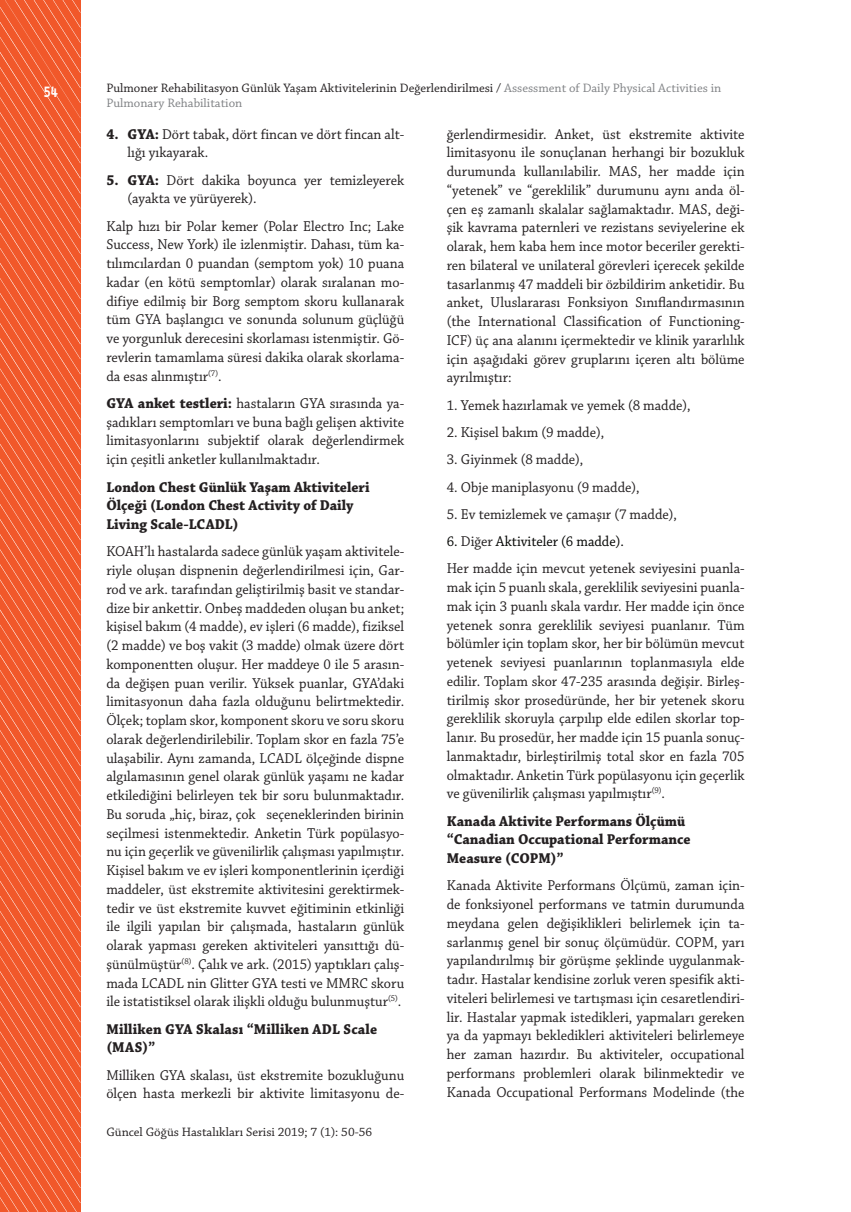
<style>
.page{position:relative;width:851px;height:1212px;background:#fff}
.page>*{position:absolute;margin:0;border:0;box-sizing:border-box;transform-origin:0 0}
.t1{font:15px/18.8px "Chaparral Pro";color:#231f20;text-align:justify;scale:.95 1}
.t2{font:700 15px/18.8px "Chaparral Pro";color:#231f20;scale:.95 1}
.t3{font:700 15px "Alwyn OT";color:#fff;scale:.85 1}
.t4{font:12.9px/15.5px "Chaparral Pro";color:#231f20}
.s1{color:#808285}
.s2{font-weight:700}
.s3{color:#040503}
</style>
<div class="page">
<svg style="left:0;top:0;width:80px;height:1212px"></svg>
<p class="t3" style="left:43px;top:82px;width:19px">54</p>
<p class="t4" style="left:106px;top:81px;width:616px">Pulmoner Rehabilitasyon Günlük Yaşam Aktivitelerinin Değerlendirilmesi / <span class="s1">Assessment of Daily Physical Activities in<br>Pulmonary Rehabilitation</span></p>
<p class="t1" style="left:128px;top:125px;width:292px;text-indent:-21px"><span class="s2">4. GYA:</span> Dört tabak, dört fincan ve dört fincan alt&shy;lığı yıkayarak.</p>
<p class="t1" style="left:128px;top:171px;width:292px;text-indent:-21px"><span class="s2">5. GYA:</span> Dört dakika boyunca yer temizleyerek (ayakta ve yürüyerek).</p>
<p class="t1" style="left:106px;top:217px;width:315px">Kalp hızı bir Polar kemer (Polar Electro Inc; Lake Success, New York) ile izlenmiştir. Dahası, tüm ka&shy;tılımcılardan 0 puandan (semptom yok) 10 puana kadar (en kötü semptomlar) olarak sıralanan mo&shy;difiye edilmiş bir Borg semptom skoru kullanarak tüm GYA başlangıcı ve sonunda solunum güçlüğü ve yorgunluk derecesini skorlaması istenmiştir. Gö&shy;revlerin tamamlama süresi dakika olarak skorlama&shy;da esas alınmıştır<sup>(7)</sup>.</p>
<p class="t1" style="left:106px;top:394px;width:315px"><span class="s2">GYA anket testleri:</span> hastaların GYA sırasında ya&shy;şadıkları semptomları ve buna bağlı gelişen aktivite limitasyonlarını subjektif olarak değerlendirmek için çeşitli anketler kullanılmaktadır.</p>
<p class="t2" style="left:106px;top:478px;width:278px">London Chest Günlük Yaşam Aktiviteleri<br>Ölçeği (London Chest Activity of Daily<br>Living Scale-LCADL)</p>
<p class="t1" style="left:106px;top:543px;width:315px">KOAH’lı hastalarda sadece günlük yaşam aktivitele&shy;riyle oluşan dispnenin değerlendirilmesi için, Gar&shy;rod ve ark. tarafından geliştirilmiş basit ve standar&shy;dize bir ankettir. Onbeş maddeden oluşan bu anket; kişisel bakım (4 madde), ev işleri (6 madde), fiziksel (2 madde) ve boş vakit (3 madde) olmak üzere dört komponentten oluşur. Her maddeye 0 ile 5 arasın&shy;da değişen puan verilir. Yüksek puanlar, GYA’daki limitasyonun daha fazla olduğunu belirtmektedir.<br>Ölçek; toplam skor, komponent skoru ve soru skoru olarak değerlendirilebilir. Toplam skor en fazla 75’e ulaşabilir. Aynı zamanda, LCADL ölçeğinde dispne algılamasının genel olarak günlük yaşamı ne kadar etkilediğini belirleyen tek bir soru bulunmaktadır.<br>Bu soruda „hiç, biraz, çok‟ seçeneklerinden birinin seçilmesi istenmektedir. Anketin Türk popülasyo&shy;nu için geçerlik ve güvenilirlik çalışması yapılmıştır.<br>Kişisel bakım ve ev işleri komponentlerinin içerdiği maddeler, üst ekstremite aktivitesini gerektirmek&shy;tedir ve üst ekstremite kuvvet eğitiminin etkinliği ile ilgili yapılan bir çalışmada, hastaların günlük olarak yapması gereken aktiviteleri yansıttığı dü&shy;şünülmüştür<sup>(8)</sup>. Çalık ve ark. (2015) yaptıkları çalış&shy;mada LCADL nin Glitter GYA testi ve MMRC skoru ile istatistiksel olarak ilişkli olduğu bulunmuştur<sup>(5)</sup>.</p>
<p class="t2" style="left:106px;top:1020px;width:286px">Milliken GYA Skalası “Milliken ADL Scale (MAS)”</p>
<p class="t1" style="left:106px;top:1066px;width:315px">Milliken GYA skalası, üst ekstremite bozukluğunu ölçen hasta merkezli bir aktivite limitasyonu de-</p>
<p class="t1" style="left:446px;top:125px;width:315px">ğerlendirmesidir. Anket, üst ekstremite aktivite limitasyonu ile sonuçlanan herhangi bir bozukluk durumunda kullanılabilir. MAS, her madde için “yetenek” ve “gereklilik” durumunu aynı anda öl&shy;çen eş zamanlı skalalar sağlamaktadır. MAS, deği&shy;şik kavrama paternleri ve rezistans seviyelerine ek olarak, hem kaba hem ince motor beceriler gerekti&shy;ren bilateral ve unilateral görevleri içerecek şekilde tasarlanmış 47 maddeli bir özbildirim anketidir. Bu anket, Uluslararası Fonksiyon Sınıflandırmasının (the International Classification of Functioning-ICF) üç ana alanını içermektedir ve klinik yararlılık için aşağıdaki görev gruplarını içeren altı bölüme ayrılmıştır:</p>
<p class="t1" style="left:446px;top:396px;width:258px">1. Yemek hazırlamak ve yemek (8 madde),</p>
<p class="t1" style="left:446px;top:423px;width:167px">2. Kişisel bakım (9 madde),</p>
<p class="t1" style="left:446px;top:451px;width:145px">3. Giyinmek (8 madde),</p>
<p class="t1" style="left:446px;top:478px;width:204px">4. Obje maniplasyonu (9 madde),</p>
<p class="t1" style="left:446px;top:505px;width:244px">5. Ev temizlemek ve çamaşır (7 madde),</p>
<p class="t1" style="left:446px;top:528px;width:315px;line-height:27.3px"><span class="s3">6.</span> Diğer <span class="s3">Aktiviteler (6 madde).<br></span>Her madde için mevcut yetenek seviyesini puanla-</p>
<p class="t1" style="left:446px;top:578px;width:315px">mak için 5 puanlı skala, gereklilik seviyesini puanla&shy;mak için 3 puanlı skala vardır. Her madde için önce yetenek sonra gereklilik seviyesi puanlanır. Tüm bölümler için toplam skor, her bir bölümün mevcut yetenek seviyesi puanlarının toplanmasıyla elde edilir. Toplam skor 47-235 arasında değişir. Birleş&shy;tirilmiş skor prosedüründe, her bir yetenek skoru gereklilik skoruyla çarpılıp elde edilen skorlar top&shy;lanır. Bu prosedür, her madde için 15 puanla sonuç&shy;lanmaktadır, birleştirilmiş total skor en fazla 705 olmaktadır. Anketin Türk popülasyonu için geçerlik ve güvenilirlik çalışması yapılmıştır<sup>(9)</sup>.</p>
<p class="t2" style="left:446px;top:812px;width:258px">Kanada Aktivite Performans Ölçümü “Canadian Occupational Performance<br>Measure (COPM)”</p>
<p class="t1" style="left:446px;top:877px;width:315px">Kanada Aktivite Performans Ölçümü, zaman için&shy;de fonksiyonel performans ve tatmin durumunda meydana gelen değişiklikleri belirlemek için ta&shy;sarlanmış genel bir sonuç ölçümüdür. COPM, yarı yapılandırılmış bir görüşme şeklinde uygulanmak&shy;tadır. Hastalar kendisine zorluk veren spesifik akti&shy;viteleri belirlemesi ve tartışması için cesaretlendiri&shy;lir. Hastalar yapmak istedikleri, yapmaları gereken ya da yapmayı bekledikleri aktiviteleri belirlemeye her zaman hazırdır. Bu aktiviteler, occupational performans problemleri olarak bilinmektedir ve Kanada Occupational Performans Modelinde (the</p>
<p class="t4" style="left:106px;top:1125px;width:267px">Güncel Göğüs Hastalıkları Serisi 2019; 7 (1): 50-56</p>
</div>
